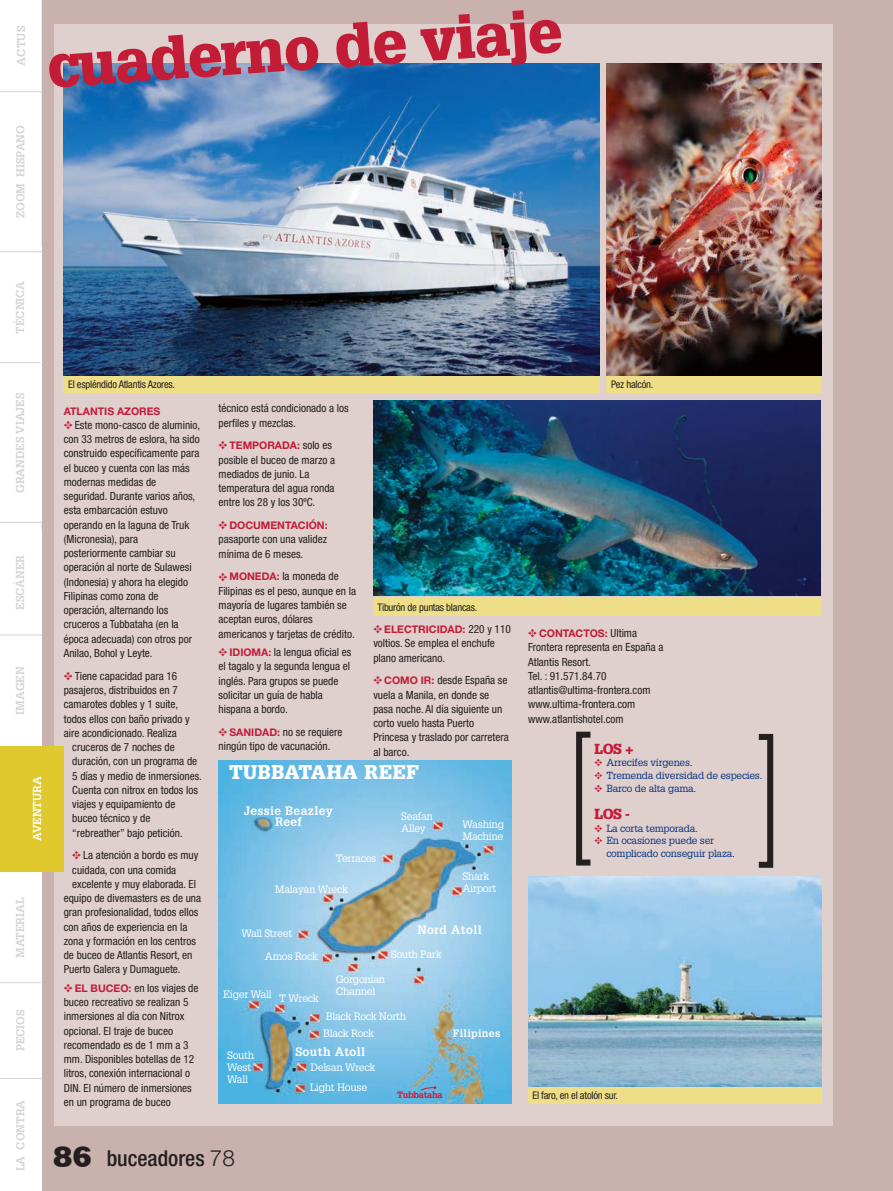
<style>
.page{position:relative;width:893px;height:1191px;background:#fff}
.page>*{position:absolute;margin:0;border:0;box-sizing:border-box;transform-origin:0 0}
.t1{font:900 58.5px "Glypha";color:#c31c37}
.t2{font:500 condensed 21.9px "Helvetica Neue";color:#241f1f}
.t3{font:900 19.5px "Glypha";letter-spacing:.03em;color:#fff}
.t4{font:900 14.25px "Glypha";letter-spacing:-.03em;color:#c31c37}
.t5{font:700 12px/11.2px "Glypha";letter-spacing:.03em;color:#fff;text-align:center}
.t6{font:condensed 11.25px/14.2px "Helvetica Neue";color:#241f1f}
.t7{font:700 11.25px "Glypha";color:#d5d4d5}
.t8{font:700 11.25px "Glypha";color:#fff}
.t9{font:10.5px/12px "Glypha";letter-spacing:-.03em;color:#fff}
.t10{font:condensed 10.5px "Helvetica Neue";letter-spacing:-.02em;color:#241f1f}
.t11{font:700 10.5px "Helvetica Neue";color:#c31c37}
.t12{font:700 10.5px "Glypha";letter-spacing:.03em;color:#fff}
.t13{font:10.05px/12.8px "Glypha";letter-spacing:-.02em;color:#07337f}
.t14{font:700 9px "Glypha";letter-spacing:-.03em;color:#d41435}
.s1{font-weight:700;font-stretch:normal;font-size:10.5px;color:#c31c37}
.s2{font-weight:400;font-stretch:condensed;font-size:11.25px;color:#241f1f}
.s3{font-family:"Rockwell";font-weight:800;font-stretch:normal;font-size:30px}
.s4{font-weight:300;font-stretch:normal;font-size:22.5px}
</style>
<div class="page">
<hr style="left:41px;top:0;width:1px;height:1191px;background:#d5d4d5">
<hr style="left:0;top:982px;width:41px;height:1px;background:#d5d4d5">
<hr style="left:0;top:1078px;width:41px;height:1px;background:#d5d4d5">
<hr style="left:0;top:522px;width:42px;height:1px;background:#d5d4d5">
<hr style="left:0;top:634px;width:42px;height:1px;background:#d5d4d5">
<hr style="left:0;top:362px;width:41px;height:1px;background:#d5d4d5">
<hr style="left:0;top:91px;width:42px;height:1px;background:#d5d4d5">
<hr style="left:0;top:251px;width:42px;height:1px;background:#d5d4d5">
<div style="left:43px;top:0;width:850px;height:1191px;background:#c9b2ad"></div>
<div style="left:55px;top:24px;width:778px;height:1101px;background:#dfcfcd"></div>
<div style="left:0;top:746px;width:64px;height:125px;background:#dfc92e"></div>
<div style="left:373px;top:598px;width:448px;height:18px;background:#eede88"></div>
<div style="left:528px;top:1085px;width:293px;height:19px;background:#eede88"></div>
<div style="left:64px;top:375px;width:536px;height:18px;background:#eede88"></div>
<div style="left:607px;top:375px;width:214px;height:18px;background:#eede88"></div>
<img style="left:219px;top:760px;width:292px;height:344px">
<img style="left:373px;top:401px;width:448px;height:195px">
<img style="left:528px;top:876px;width:293px;height:210px">
<img style="left:64px;top:64px;width:536px;height:311px">
<div style="left:576px;top:731px;width:17px;height:134px;border:6px solid #241f1f"></div>
<div style="left:756px;top:734px;width:17px;height:133px;border:6px solid #241f1f"></div>
<img style="left:607px;top:64px;width:214px;height:311px">
<svg style="left:420px;top:1085px;width:17px;height:6px"></svg>
<p class="t7" style="left:14px;top:66px;width:42px;rotate:-90deg">ACTUS</p>
<p class="t7" style="left:13px;top:218px;width:95px;rotate:-90deg">ZOOM HISPANO</p>
<h1 class="t1" style="left:44px;top:31px;width:517px;rotate:-4deg">cuaderno de viaje</h1>
<p class="t7" style="left:13px;top:333px;width:54px;rotate:-90deg">TÉCNICA</p>
<p class="t7" style="left:13px;top:493px;width:102px;rotate:-90deg">GRANDES VIAJES</p>
<p class="t7" style="left:13px;top:610px;width:56px;rotate:-90deg">ESCÁNER</p>
<p class="t7" style="left:13px;top:715px;width:50px;rotate:-90deg">IMAGEN</p>
<p class="t8" style="left:30px;top:841px;width:66px;rotate:-90deg">AVENTURA</p>
<p class="t7" style="left:13px;top:958px;width:62px;rotate:-90deg">MATERIAL</p>
<p class="t7" style="left:14px;top:1051px;width:43px;rotate:-90deg">PECIOS</p>
<p class="t7" style="left:14px;top:1171px;width:73px;rotate:-90deg">LA CONTRA</p>
<p class="t10" style="left:68px;top:378px;width:109px">El espléndido Atlantis Azores.</p>
<p class="t10" style="left:611px;top:378px;width:44px">Pez halcón.</p>
<p class="t11" style="left:64px;top:404px;width:98px">ATLANTIS AZORES</p>
<p class="t6" style="left:64px;top:418px;width:138px;text-indent:11px">Este mono-casco de aluminio, con 33 metros de eslora, ha sido construido específicamente para el buceo y cuenta con las más modernas medidas de seguridad. Durante varios años, esta embarcación estuvo operando en la laguna de Truk (Micronesia), para posteriormente cambiar su operación al norte de Sulawesi (Indonesia) y ahora ha elegido<br>Filipinas como zona de operación, alternando los cruceros a Tubbataha (en la época adecuada) con otros por<br>Anilao, Bohol y Leyte.</p>
<p class="t6" style="left:64px;top:668px;width:127px;text-indent:11px">Tiene capacidad para 16 pasajeros, distribuidos en 7 camarotes dobles y 1 suite, todos ellos con baño privado y aire acondicionado. Realiza</p>
<p class="t6" style="left:72px;top:740px;width:131px">cruceros de 7 noches de duración, con un programa de<br>5 días y medio de inmersiones.<br>Cuenta con nitrox en todos los viajes y equipamiento de buceo técnico y de “rebreather” bajo petición.</p>
<p class="t6" style="left:83px;top:848px;width:117px">La atención a bordo es muy</p>
<p class="t6" style="left:72px;top:862px;width:105px">cuidada, con una comida</p>
<p class="t6" style="left:72px;top:876px;width:125px">excelente y muy elaborada. El</p>
<p class="t6" style="left:64px;top:891px;width:139px">equipo de divemasters es de una</p>
<p class="t6" style="left:64px;top:905px;width:136px">gran profesionalidad, todos ellos</p>
<p class="t6" style="left:64px;top:919px;width:125px">con años de experiencia en la</p>
<p class="t6" style="left:64px;top:933px;width:134px">zona y formación en los centros</p>
<p class="t6" style="left:64px;top:948px;width:130px">de buceo de Atlantis Resort, en</p>
<p class="t6" style="left:64px;top:962px;width:118px">Puerto Galera y Dumaguete.</p>
<p class="t6" style="left:64px;top:980px;width:136px;text-indent:11px"><span class="s1">EL BUCEO:</span> en los viajes de buceo recreativo se realizan 5 inmersiones al día con Nitrox opcional. El traje de buceo recomendado es de 1 mm a 3 mm. Disponibles botellas de 12 litros, conexión internacional o<br>DIN. El número de inmersiones en un programa de buceo</p>
<p class="t6" style="left:219px;top:401px;width:132px">técnico está condicionado a los perfiles y mezclas.</p>
<p class="t11" style="left:229px;top:439px;width:104px">TEMPORADA: <span class="s2">solo es</span></p>
<p class="t6" style="left:219px;top:452px;width:118px">posible el buceo de marzo a mediados de junio. La temperatura del agua ronda entre los 28 y los 30ºC.</p>
<p class="t11" style="left:229px;top:519px;width:100px">DOCUMENTACIÓN:</p>
<p class="t6" style="left:219px;top:532px;width:110px">pasaporte con una validez mínima de 6 meses.</p>
<p class="t6" style="left:219px;top:569px;width:139px;text-indent:11px"><span class="s1">MONEDA:</span> la moneda de<br>Filipinas es el peso, aunque en la mayoría de lugares también se aceptan euros, dólares americanos y tarjetas de crédito.</p>
<p class="t6" style="left:219px;top:645px;width:134px;text-indent:11px"><span class="s1">IDIOMA:</span> la lengua oficial es el tagalo y la segunda lengua el inglés. Para grupos se puede solicitar un guía de habla hispana a bordo.</p>
<p class="t6" style="left:219px;top:724px;width:125px;text-indent:11px"><span class="s1">SANIDAD:</span> no se requiere ningún tipo de vacunación.</p>
<p class="t10" style="left:378px;top:601px;width:101px">Tiburón de puntas blancas.</p>
<p class="t11" style="left:384px;top:623px;width:128px">ELECTRICIDAD: <span class="s2">220 y 110</span></p>
<p class="t6" style="left:373px;top:636px;width:123px">voltios. Se emplea el enchufe plano americano.</p>
<p class="t6" style="left:373px;top:673px;width:137px;text-indent:11px"><span class="s1">COMO IR:</span> desde España se vuela a Manila, en donde se pasa noche. Al día siguiente un corto vuelo hasta Puerto<br>Princesa y traslado por carretera al barco.</p>
<h3 class="t3" style="left:230px;top:760px;width:191px">TUBBATAHA REEF</h3>
<p class="t5" style="left:244px;top:804px;width:91px">Jessie Beazley<br>Reef</p>
<p class="t9" style="left:401px;top:810px;width:33px">Seafan<br>Alley</p>
<p class="t9" style="left:462px;top:818px;width:43px">Washing<br>Machine</p>
<p class="t9" style="left:462px;top:870px;width:35px">Shark<br>Airport</p>
<p class="t9" style="left:336px;top:851px;width:42px">Terraces</p>
<p class="t9" style="left:275px;top:883px;width:75px">Malayan Wreck</p>
<p class="t9" style="left:241px;top:926px;width:52px">Wall Street</p>
<p class="t9" style="left:265px;top:950px;width:54px">Amos Rock</p>
<p class="t9" style="left:336px;top:973px;width:51px">Gorgonian<br>Channel</p>
<p class="t5" style="left:417px;top:924px;width:66px">Nord Atoll</p>
<p class="t9" style="left:391px;top:948px;width:52px">South Park</p>
<p class="t9" style="left:223px;top:988px;width:50px">Eiger Wall</p>
<p class="t9" style="left:279px;top:991px;width:41px">T Wreck</p>
<p class="t9" style="left:227px;top:1048px;width:29px">South<br>West<br>Wall</p>
<p class="t9" style="left:323px;top:1007px;width:85px;line-height:16.6px">Black Rock North<br>Black Rock</p>
<p class="t9" style="left:310px;top:1056px;width:67px;line-height:20px">Delsan Wreck<br>Light House</p>
<p class="t5" style="left:295px;top:1045px;width:71px">South Atoll</p>
<p class="t14" style="left:397px;top:1088px;width:47px">Tubbataha</p>
<p class="t12" style="left:453px;top:1026px;width:49px">Filipines</p>
<h2 class="t2" style="left:52px;top:1145px;width:184px"><span class="s3">86</span> buceadores <span class="s4">78</span></h2>
<p class="t11" style="left:539px;top:627px;width:100px">CONTACTOS: <span class="s2">Ultima</span></p>
<p class="t6" style="left:528px;top:640px;width:137px">Frontera representa en España a<br>Atlantis Resort.<br>Tel. : 91.571.84.70 atlantis@ultima-frontera.com www.ultima-frontera.com www.atlantishotel.com</p>
<p class="t4" style="left:594px;top:740px;width:41px">LOS +</p>
<p class="t13" style="left:606px;top:756px;width:158px">Arrecifes vírgenes.<br>Tremenda diversidad de especies.<br>Barco de alta gama.</p>
<p class="t4" style="left:594px;top:805px;width:37px">LOS -</p>
<p class="t13" style="left:606px;top:821px;width:130px">La corta temporada.<br>En ocasiones puede ser complicado conseguir plaza.</p>
<p class="t10" style="left:532px;top:1089px;width:87px">El faro, en el atolón sur.</p>
</div>
